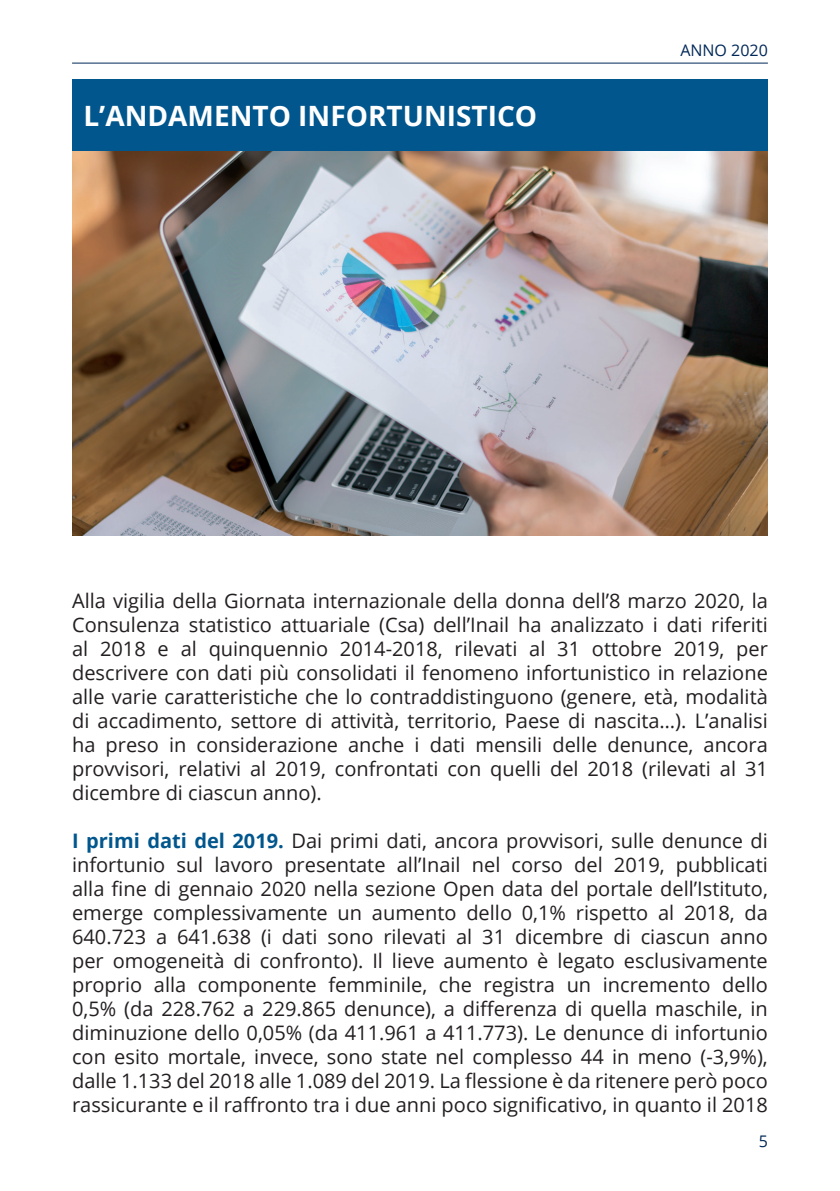
<style>
.page{position:relative;width:840px;height:1191px;background:#fff}
.page>*{position:absolute;margin:0;border:0;box-sizing:border-box;transform-origin:0 0}
.t1{font:700 28px "Open Sans";color:#fff}
.t2{font:20px/24px "Open Sans";color:#231f20;text-align:justify}
.t3{font:16px "Open Sans";color:#002858}
.s1{font-weight:700;color:#01568d}
</style>
<div class="page">
<hr style="left:72px;top:63px;width:695px;height:1px;background:#002858">
<div style="left:72px;top:79px;width:695px;height:72px;background:#01568d"></div>
<img style="left:72px;top:151px;width:695px;height:384px">
<h1 class="t1" style="left:83px;top:96px;width:455px">L’ANDAMENTO INFORTUNISTICO</h1>
<p class="t3" style="left:680px;top:40px;width:89px">ANNO 2020</p>
<p class="t2" style="left:72px;top:588px;width:697px">Alla vigilia della Giornata internazionale della donna dell’8 marzo 2020, la Consulenza statistico attuariale (Csa) dell’Inail ha analizzato i dati riferiti al 2018 e al quinquennio 2014-2018, rilevati al 31 ottobre 2019, per descrivere con dati più consolidati il fenomeno infortunistico in relazione alle varie caratteristiche che lo contraddistinguono (genere, età, modalità di accadimento, settore di attività, territorio, Paese di nascita…). L’analisi ha preso in considerazione anche i dati mensili delle denunce, ancora provvisori, relativi al 2019, confrontati con quelli del 2018 (rilevati al 31 dicembre di ciascun anno).</p>
<p class="t2" style="left:72px;top:828px;width:697px"><span class="s1">I primi dati del 2019.</span> Dai primi dati, ancora provvisori, sulle denunce di infortunio sul lavoro presentate all’Inail nel corso del 2019, pubblicati alla fine di gennaio 2020 nella sezione Open data del portale dell’Istituto, emerge complessivamente un aumento dello 0,1% rispetto al 2018, da 640.723 a 641.638 (i dati sono rilevati al 31 dicembre di ciascun anno per omogeneità di confronto). Il lieve aumento è legato esclusivamente proprio alla componente femminile, che registra un incremento dello 0,5% (da 228.762 a 229.865 denunce), a differenza di quella maschile, in diminuzione dello 0,05% (da 411.961 a 411.773). Le denunce di infortunio con esito mortale, invece, sono state nel complesso 44 in meno (-3,9%), dalle 1.133 del 2018 alle 1.089 del 2019. La flessione è da ritenere però poco rassicurante e il raffronto tra i due anni poco significativo, in quanto il 2018</p>
<p class="t3" style="left:758px;top:1130px;width:11px">5</p>
</div>
